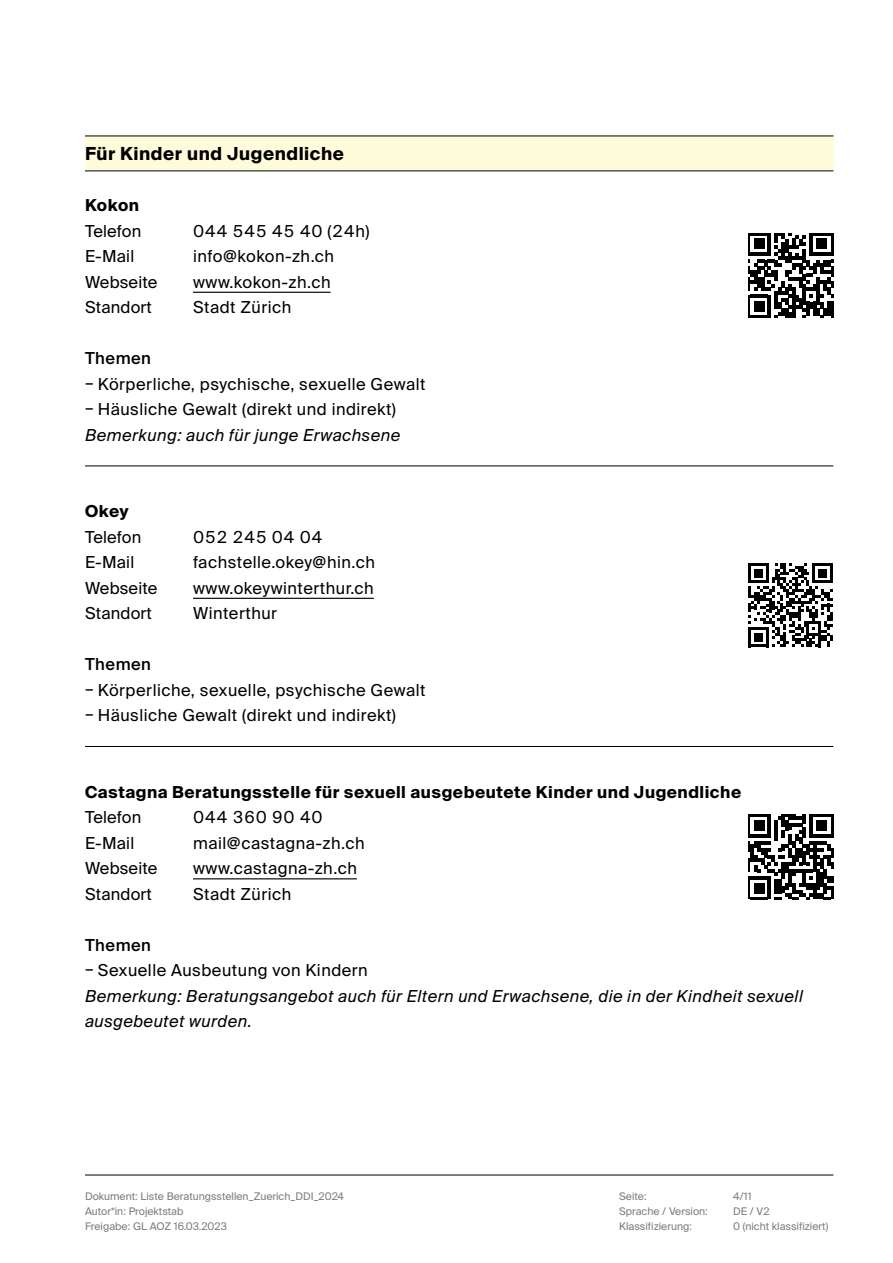
<style>
.page{position:relative;width:893px;height:1263px;background:#fff}
.page>*{position:absolute;margin:0;border:0;box-sizing:border-box;transform-origin:0 0}
.t1{font:700 18px "Suisse Intl";letter-spacing:.03em;color:#000}
.Lauftext{font:16.5px "Suisse Intl";letter-spacing:.03em;color:#000}
.t2{font:italic 16.5px/25.5px "Suisse Intl";letter-spacing:.03em;color:#000}
.t3{font:700 16.5px "Suisse Intl";letter-spacing:.03em;color:#000}
.Lauftext-2{font:16.5px "Suisse Intl";letter-spacing:.01em;color:#000}
.t4{font:500 16.5px "Suisse Intl";letter-spacing:.03em;color:#000}
.t5{font:10.5px "Suisse Intl";color:#7f7c7a}
</style>
<div class="page">
<svg style="left:748px;top:233px;width:85px;height:85px"></svg>
<svg style="left:748px;top:563px;width:85px;height:84px"></svg>
<svg style="left:748px;top:814px;width:85px;height:85px"></svg>
<div style="left:85px;top:136px;width:748px;height:35px;background:#fffcdb"></div>
<hr style="left:85px;top:170px;width:748px;height:1px;background:#000">
<hr style="left:85px;top:136px;width:748px;height:1px;background:#000">
<hr style="left:193px;top:292px;width:138px;height:1px;background:#000">
<hr style="left:193px;top:598px;width:181px;height:1px;background:#000">
<hr style="left:193px;top:878px;width:164px;height:1px;background:#000">
<hr style="left:85px;top:465px;width:748px;height:1px;background:#000">
<hr style="left:85px;top:746px;width:748px;height:1px;background:#000">
<hr style="left:85px;top:1174px;width:748px;height:1px;background:#000">
<p class="t1" style="left:85px;top:144px;width:261px">Für Kinder und Jugendliche</p>
<p class="t3" style="left:85px;top:196px;width:56px">Kokon</p>
<p class="Lauftext-2" style="left:85px;top:221px;width:58px">Telefon</p>
<p class="Lauftext" style="left:193px;top:221px;width:178px">044 545 45 40 (24h)</p>
<p class="Lauftext" style="left:85px;top:247px;width:51px">E-Mail</p>
<p class="Lauftext" style="left:193px;top:247px;width:143px">info@kokon-zh.ch</p>
<p class="Lauftext-2" style="left:85px;top:272px;width:74px">Webseite</p>
<p class="Lauftext" style="left:193px;top:272px;width:139px">www.kokon-zh.ch</p>
<p class="Lauftext-2" style="left:85px;top:298px;width:68px">Standort</p>
<p class="Lauftext" style="left:193px;top:298px;width:100px">Stadt Zürich</p>
<p class="t4" style="left:85px;top:349px;width:67px">Themen</p>
<p class="Lauftext" style="left:85px;top:374px;width:342px">– Körperliche, psychische, sexuelle Gewalt</p>
<p class="Lauftext" style="left:85px;top:400px;width:312px">– Häusliche Gewalt (direkt und indirekt)</p>
<p class="t2" style="left:85px;top:422px;width:317px">Bemerkung: auch für junge Erwachsene</p>
<p class="t3" style="left:85px;top:502px;width:45px">Okey</p>
<p class="Lauftext-2" style="left:85px;top:527px;width:58px">Telefon</p>
<p class="Lauftext" style="left:193px;top:527px;width:131px">052 245 04 04</p>
<p class="Lauftext" style="left:85px;top:553px;width:51px">E-Mail</p>
<p class="Lauftext" style="left:193px;top:553px;width:183px">fachstelle.okey@hin.ch</p>
<p class="Lauftext-2" style="left:85px;top:578px;width:74px">Webseite</p>
<p class="Lauftext" style="left:193px;top:578px;width:182px">www.okeywinterthur.ch</p>
<p class="Lauftext-2" style="left:85px;top:604px;width:68px">Standort</p>
<p class="Lauftext" style="left:193px;top:604px;width:86px">Winterthur</p>
<p class="t4" style="left:85px;top:655px;width:67px">Themen</p>
<p class="Lauftext" style="left:85px;top:680px;width:342px">– Körperliche, sexuelle, psychische Gewalt</p>
<p class="Lauftext" style="left:85px;top:706px;width:312px">– Häusliche Gewalt (direkt und indirekt)</p>
<p class="t3" style="left:85px;top:782px;width:658px">Castagna Beratungsstelle für sexuell ausgebeutete Kinder und Jugendliche</p>
<p class="Lauftext-2" style="left:85px;top:808px;width:58px">Telefon</p>
<p class="Lauftext" style="left:193px;top:808px;width:131px">044 360 90 40</p>
<p class="Lauftext" style="left:85px;top:833px;width:51px">E-Mail</p>
<p class="Lauftext" style="left:193px;top:833px;width:173px">mail@castagna-zh.ch</p>
<p class="Lauftext-2" style="left:85px;top:859px;width:74px">Webseite</p>
<p class="Lauftext" style="left:193px;top:859px;width:165px">www.castagna-zh.ch</p>
<p class="Lauftext-2" style="left:85px;top:884px;width:68px">Standort</p>
<p class="Lauftext" style="left:193px;top:884px;width:100px">Stadt Zürich</p>
<p class="t4" style="left:85px;top:935px;width:67px">Themen</p>
<p class="Lauftext" style="left:85px;top:961px;width:284px">– Sexuelle Ausbeutung von Kindern</p>
<p class="t2" style="left:85px;top:983px;width:719px">Bemerkung: Beratungsangebot auch für Eltern und Erwachsene, die in der Kindheit sexuell ausgebeutet wurden.</p>
<p class="t5" style="left:85px;top:1190px;width:261px">Dokument: Liste Beratungsstellen_Zuerich_DDI_2024</p>
<p class="t5" style="left:619px;top:1190px;width:29px">Seite:</p>
<p class="t5" style="left:733px;top:1190px;width:20px">4/11</p>
<p class="t5" style="left:85px;top:1205px;width:100px">Autor*in: Projektstab</p>
<p class="t5" style="left:619px;top:1205px;width:90px">Sprache / Version:</p>
<p class="t5" style="left:733px;top:1205px;width:38px">DE / V2</p>
<p class="t5" style="left:85px;top:1220px;width:143px">Freigabe: GL AOZ 16.03.2023</p>
<p class="t5" style="left:619px;top:1220px;width:74px">Klassifizierung:</p>
<p class="t5" style="left:733px;top:1220px;width:97px">0 (nicht klassifiziert)</p>
</div>
